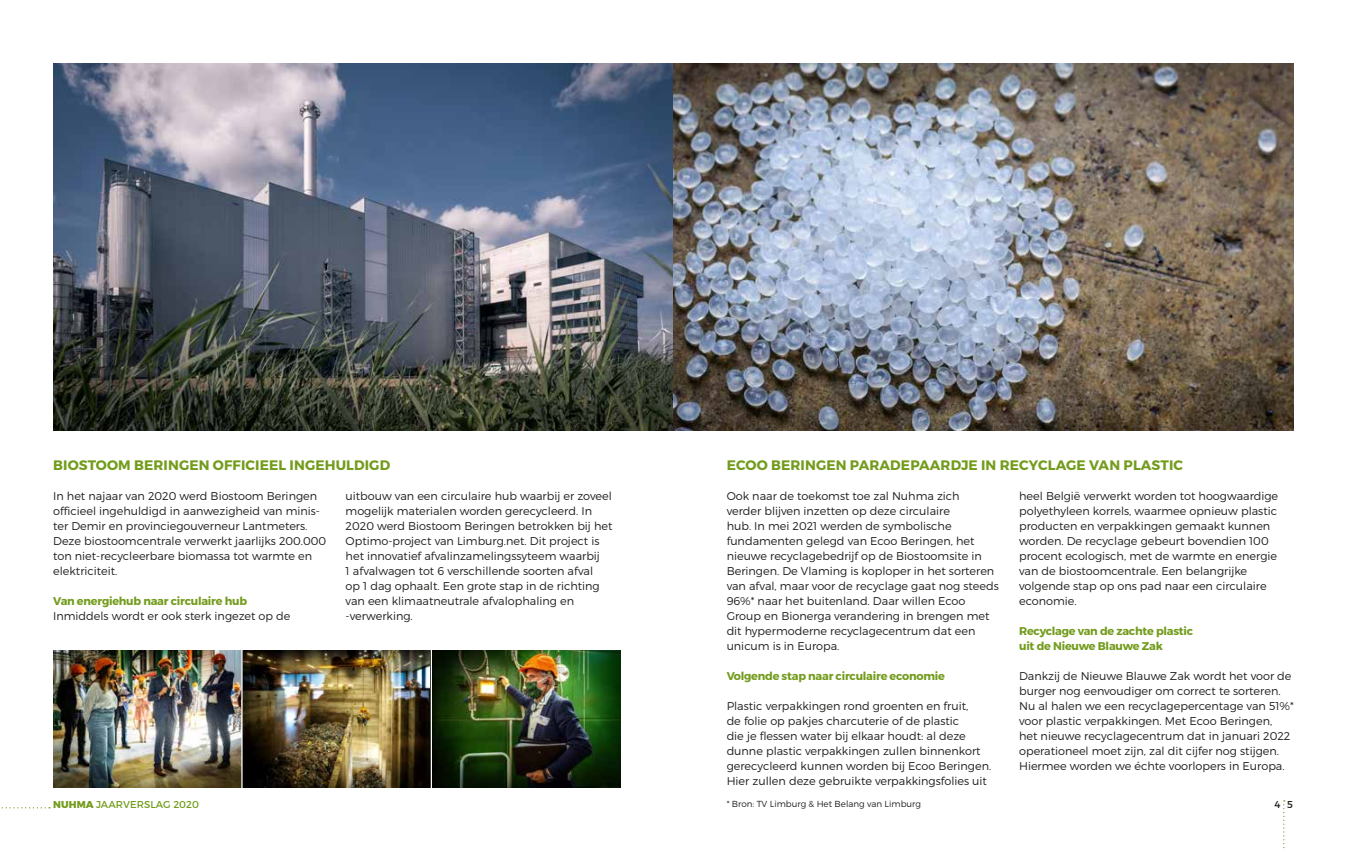
<style>
.page{position:relative;width:1347px;height:851px;background:#fff}
.page>*{position:absolute;margin:0;border:0;box-sizing:border-box;transform-origin:0 0}
.t1{font:700 13.75px "Montserrat";letter-spacing:.01em;color:#739c1d}
.t2{font:300 11.25px/15px "Montserrat";color:#1d1d1b}
.t3{font:700 11.25px/15px "Montserrat";letter-spacing:-.02em;color:#739c1d}
.t4{font:10px "Montserrat";letter-spacing:.01em;color:#739c1d}
.t5{font:10px "Montserrat";color:#1d1d1b}
.t6{font:300 8.75px "Montserrat";color:#1d1d1b}
.s1{font-weight:800}
</style>
<div class="page">
<svg style="left:1px;top:807px;width:49px;height:1px"></svg>
<svg style="left:1283px;top:800px;width:1px;height:51px"></svg>
<img style="left:53px;top:64px;width:1240px;height:366px">
<img style="left:53px;top:650px;width:567px;height:137px">
<hr style="left:241px;top:643px;width:1px;height:154px;background:#fff">
<hr style="left:431px;top:643px;width:1px;height:154px;background:#fff">
<p class="t1" style="left:53px;top:456px;width:338px">BIOSTOOM BERINGEN OFFICIEEL INGEHULDIGD</p>
<p class="t2" style="left:53px;top:488px;width:275px">In het najaar van 2020 werd Biostoom Beringen officieel ingehuldigd in aanwezigheid van minis&shy;ter Demir en provinciegouverneur Lantmeters.<br>Deze biostoomcentrale verwerkt jaarlijks 200.000 ton niet-recycleerbare biomassa tot warmte en elektriciteit.</p>
<p class="t3" style="left:53px;top:593px;width:195px">Van energiehub naar circulaire hub</p>
<p class="t2" style="left:53px;top:608px;width:239px">Inmiddels wordt er ook sterk ingezet op de</p>
<p class="t2" style="left:345px;top:488px;width:268px">uitbouw van een circulaire hub waarbij er zoveel mogelijk materialen worden gerecycleerd. In 2020 werd Biostoom Beringen betrokken bij het Optimo-project van Limburg.net. Dit project is het innovatief afvalinzamelingssyteem waarbij<br>1 afvalwagen tot 6 verschillende soorten afval<br>op 1 dag ophaalt. Een grote stap in de richting van een klimaatneutrale afvalophaling en -verwerking.</p>
<p class="t1" style="left:726px;top:456px;width:458px">ECOO BERINGEN PARADEPAARDJE IN RECYCLAGE VAN PLASTIC</p>
<p class="t2" style="left:726px;top:488px;width:274px">Ook naar de toekomst toe zal Nuhma zich<br>verder blijven inzetten op deze circulaire<br>hub. In mei 2021 werden de symbolische fundamenten gelegd van Ecoo Beringen, het nieuwe recyclagebedrijf op de Biostoomsite in Beringen. De Vlaming is koploper in het sorteren van afval, maar voor de recyclage gaat nog steeds 96%* naar het buitenland. Daar willen Ecoo Group en Bionerga verandering in brengen met dit hypermoderne recyclagecentrum dat een unicum is in Europa.</p>
<p class="t3" style="left:726px;top:668px;width:220px">Volgende stap naar circulaire economie</p>
<p class="t2" style="left:726px;top:698px;width:266px">Plastic verpakkingen rond groenten en fruit,<br>de folie op pakjes charcuterie of de plastic<br>die je flessen water bij elkaar houdt: al deze dunne plastic verpakkingen zullen binnenkort gerecycleerd kunnen worden bij Ecoo Beringen.<br>Hier zullen deze gebruikte verpakkingsfolies uit</p>
<p class="t2" style="left:1019px;top:488px;width:261px">heel België verwerkt worden tot hoogwaardige polyethyleen korrels, waarmee opnieuw plastic producten en verpakkingen gemaakt kunnen worden. De recyclage gebeurt bovendien 100 procent ecologisch, met de warmte en energie van de biostoomcentrale. Een belangrijke volgende stap op ons pad naar een circulaire economie.</p>
<p class="t3" style="left:1019px;top:623px;width:176px">Recyclage van de zachte plastic uit de Nieuwe Blauwe Zak</p>
<p class="t2" style="left:1019px;top:668px;width:276px">Dankzij de Nieuwe Blauwe Zak wordt het voor de burger nog eenvoudiger om correct te sorteren.<br>Nu al halen we een recyclagepercentage van 51%* voor plastic verpakkingen. Met Ecoo Beringen,<br>het nieuwe recyclagecentrum dat in januari 2022 operationeel moet zijn, zal dit cijfer nog stijgen.<br>Hiermee worden we échte voorlopers in Europa.</p>
<p class="t6" style="left:726px;top:798px;width:196px">* Bron: TV Limburg &amp; Het Belang van Limburg</p>
<p class="t4" style="left:53px;top:798px;width:147px"><span class="s1">NUHMA</span> JAARVERSLAG 2020</p>
<p class="t5" style="left:1274px;top:798px;width:20px">4 5</p>
</div>
